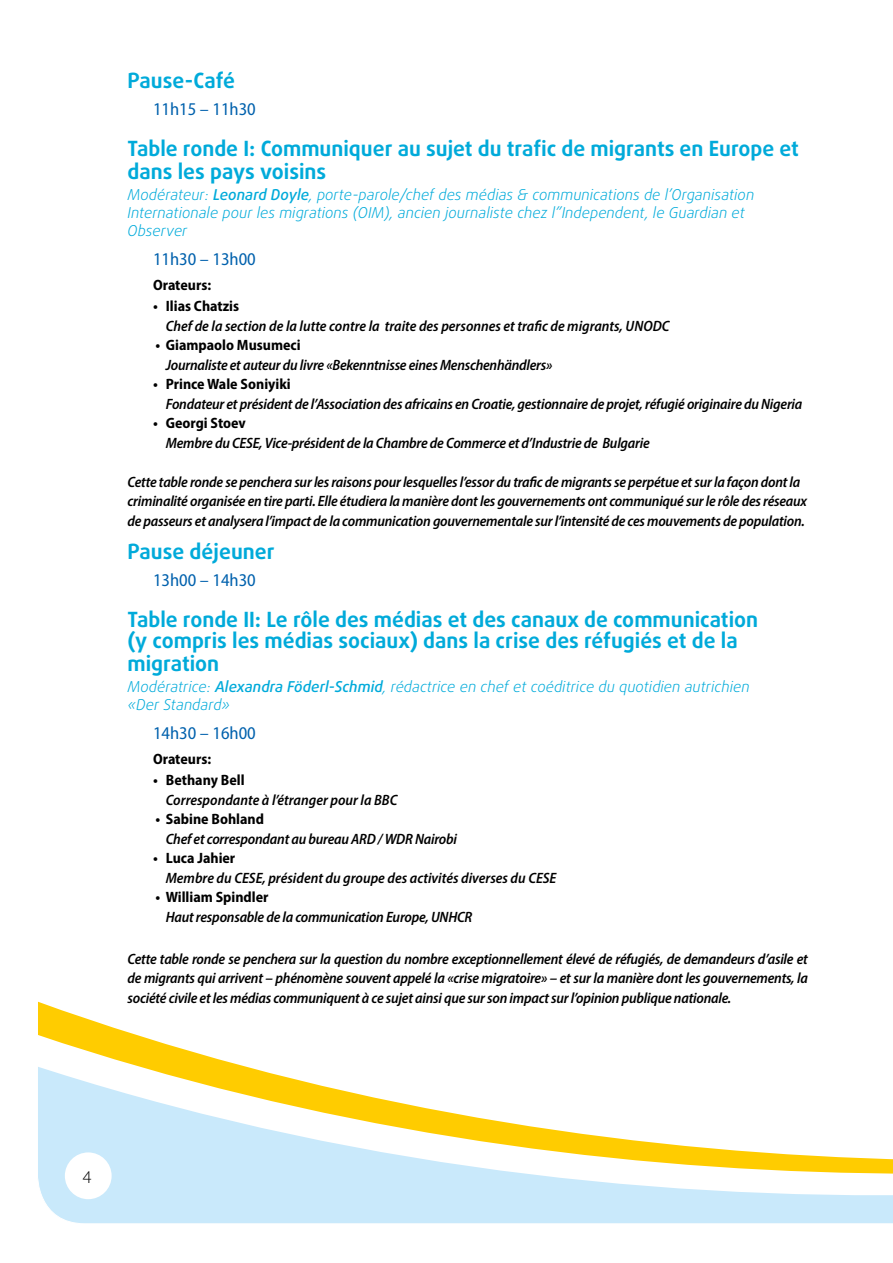
<style>
.page{position:relative;width:893px;height:1263px;background:#fff}
.page>*{position:absolute;margin:0;border:0;box-sizing:border-box;transform-origin:0 0}
.t1{font:700 21px/21.8px "Daxline Pro";color:#00aada}
.t2{font:semi-condensed 18px "Myriad Pro";color:#0061ad}
.t3{font:300 18px "Myriad Pro";color:#000}
.t4{font:italic 600 semi-condensed 15px/19.5px "Myriad Pro";letter-spacing:-.015em;color:#000}
.t5{font:italic 300 15px/18px "Daxline Pro";color:#00aada}
.t6{font:700 semi-condensed 15px "Myriad Pro";color:#000}
.s1{font-weight:500}
</style>
<div class="page">
<svg style="left:38px;top:1001px;width:855px;height:223px"></svg>
<div style="left:65px;top:1152px;width:47px;height:47px;background:#fff;border-radius:50%"></div>
<h1 class="t1" style="left:128px;top:70px;width:109px">Pause-Café</h1>
<p class="t2" style="left:153px;top:98px;width:104px">11h15 – 11h30</p>
<h1 class="t1" style="left:128px;top:137px;width:673px;line-height:22.5px">Table ronde I: Communiquer au sujet du trafic de migrants en Europe et dans les pays voisins</h1>
<p class="t5" style="left:128px;top:185px;width:628px">Modérateur: <span class="s1">Leonard Doyle</span>, porte-parole/chef des médias &amp; communications de l’Organisation<br>Internationale pour les migrations (OIM), ancien journaliste chez l’’Independent, le Guardian et<br>Observer</p>
<p class="t2" style="left:153px;top:248px;width:104px">11h30 – 13h00</p>
<p class="t6" style="left:153px;top:276px;width:60px">Orateurs:</p>
<p class="t6" style="left:153px;top:297px;width:88px">• Ilias Chatzis</p>
<p class="t4" style="left:166px;top:316px;width:505px">Chef de la section de la lutte contre la traite des personnes et trafic de migrants, UNODC</p>
<p class="t6" style="left:156px;top:336px;width:147px">• Giampaolo Musumeci</p>
<p class="t4" style="left:166px;top:355px;width:388px">Journaliste et auteur du livre «Bekenntnisse eines Menschenhändlers»</p>
<p class="t6" style="left:153px;top:375px;width:139px">• Prince Wale Soniyiki</p>
<p class="t4" style="left:166px;top:394px;width:638px">Fondateur et président de l’Association des africains en Croatie, gestionnaire de projet, réfugié originaire du Nigeria</p>
<p class="t6" style="left:153px;top:414px;width:94px">• Georgi Stoev</p>
<p class="t4" style="left:166px;top:433px;width:485px">Membre du CESE, Vice-président de la Chambre de Commerce et d’Industrie de Bulgarie</p>
<p class="t4" style="left:128px;top:472px;width:681px">Cette table ronde se penchera sur les raisons pour lesquelles l’essor du trafic de migrants se perpétue et sur la façon dont la criminalité organisée en tire parti. Elle étudiera la manière dont les gouvernements ont communiqué sur le rôle des réseaux de passeurs et analysera l’impact de la communication gouvernementale sur l’intensité de ces mouvements de population.</p>
<h1 class="t1" style="left:128px;top:541px;width:149px">Pause déjeuner</h1>
<p class="t2" style="left:153px;top:568px;width:104px">13h00 – 14h30</p>
<h1 class="t1" style="left:128px;top:609px;width:632px">Table ronde II: Le rôle des médias et des canaux de communication (y compris les médias sociaux) dans la crise des réfugiés et de la migration</h1>
<p class="t5" style="left:128px;top:677px;width:624px">Modératrice: <span class="s1">Alexandra Föderl-Schmid</span>, rédactrice en chef et coéditrice du quotidien autrichien «Der Standard»</p>
<p class="t2" style="left:153px;top:722px;width:104px">14h30 – 16h00</p>
<p class="t6" style="left:153px;top:749px;width:60px">Orateurs:</p>
<p class="t6" style="left:153px;top:770px;width:93px">• Bethany Bell</p>
<p class="t4" style="left:166px;top:790px;width:233px">Correspondante à l’étranger pour la BBC</p>
<p class="t6" style="left:156px;top:809px;width:110px">• Sabine Bohland</p>
<p class="t4" style="left:166px;top:829px;width:293px">Chef et correspondant au bureau ARD / WDR Nairobi</p>
<p class="t6" style="left:153px;top:848px;width:84px">• Luca Jahier</p>
<p class="t4" style="left:166px;top:868px;width:392px">Membre du CESE, président du groupe des activités diverses du CESE</p>
<p class="t6" style="left:156px;top:887px;width:114px">• William Spindler</p>
<p class="t4" style="left:166px;top:907px;width:308px">Haut responsable de la communication Europe, UNHCR</p>
<p class="t4" style="left:128px;top:949px;width:682px;text-align:justify">Cette table ronde se penchera sur la question du nombre exceptionnellement élevé de réfugiés, de demandeurs d’asile et de migrants qui arrivent – phénomène souvent appelé la «crise migratoire» – et sur la manière dont les gouvernements, la société civile et les médias communiquent à ce sujet ainsi que sur son impact sur l’opinion publique nationale.</p>
<p class="t3" style="left:83px;top:1166px;width:10px">4</p>
</div>
